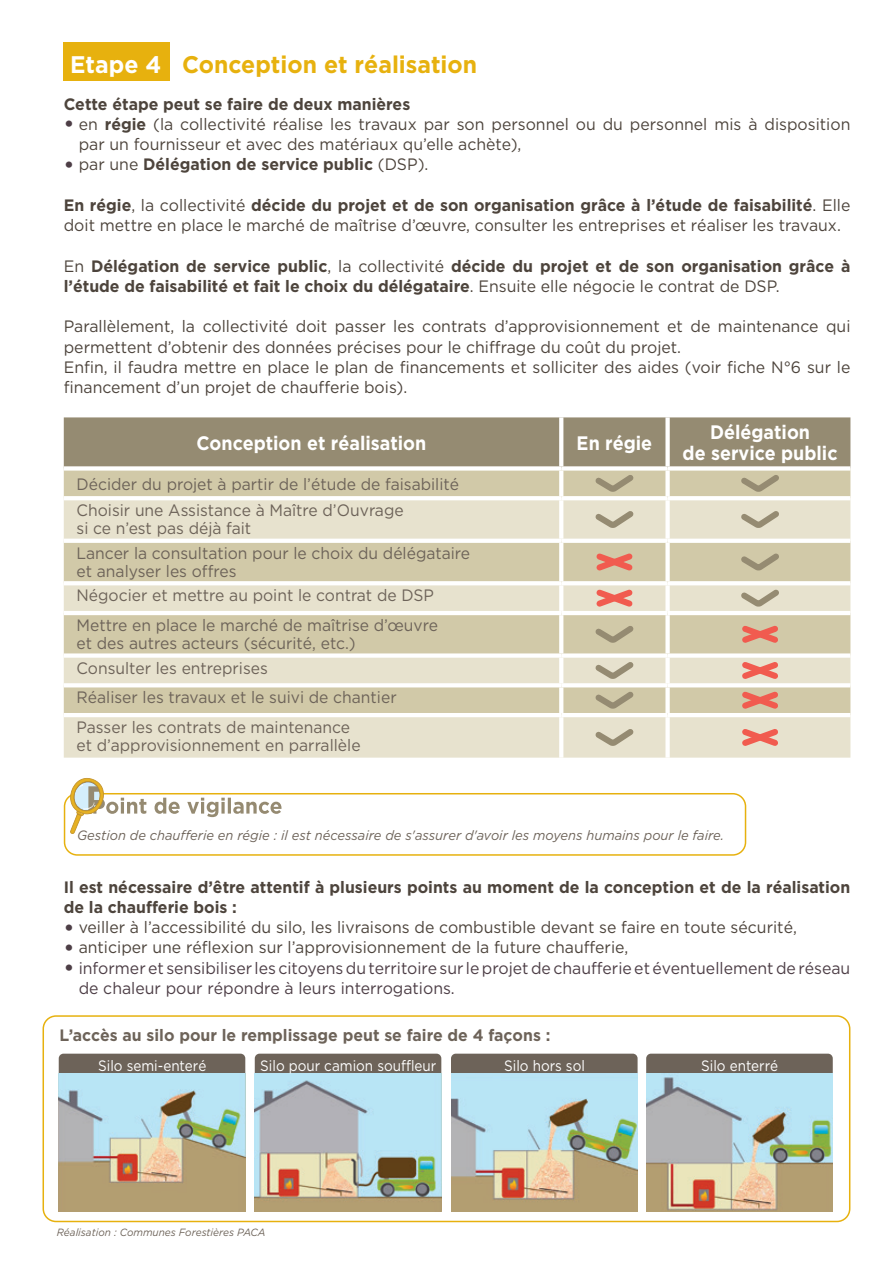
<style>
.page{position:relative;width:893px;height:1263px;background:#fff}
.page>*{position:absolute;margin:0;border:0;box-sizing:border-box;transform-origin:0 0}
.Sous_titre{font:700 24px "Gotham HTF";color:#e7b10e;scale:.96 1}
.Titre_grd_tableau_en{font:700 19.5px/21px "Gotham HTF";color:#fff;text-align:center;scale:.92 1}
.Texte{font:16.5px/20.2px "Gotham HTF";color:#4d443c;scale:.96 1}
.Texte-2{font:16.5px/18px "Gotham HTF";color:#6d6359;scale:.95 1}
.Texte-3{font:700 16.5px/20.2px "Gotham HTF";color:#4d443c;scale:.96 1}
.Texte-4{font:16.5px/20.2px "Gotham HTF";color:#4d3e46;scale:.96 1}
.Texte-5{font:700 16.5px "Gotham HTF";color:#6d6359;scale:.96 1}
.Texte-6{font:15px "Gotham HTF";color:#fff;scale:.9 1}
.Savoir{font:italic 13.5px "Gotham HTF";color:#6d6359;scale:.96 1}
.legende{font:italic 10.5px "Gotham HTF";color:#6d6359;scale:.96 1}
.s1{color:#fff}
.s2{font-weight:700;font-size:21px;color:#4d3e46}
.s3{font-weight:700}
.s4{font-size:21px;color:#4d3e46}
.s5{font-weight:400}
.s6{font-weight:700;font-size:21px}
</style>
<div class="page">
<div style="left:64px;top:43px;width:106px;height:38px;background:#e7b10e"></div>
<svg style="left:64px;top:500px;width:786px;height:258px;background:#ddd7be"></svg>
<hr style="left:559px;top:500px;width:4px;height:39px;background:#fff">
<div style="left:665px;top:500px;width:5px;height:39px;background:#fff"></div>
<hr style="left:64px;top:539px;width:497px;height:4px;background:#fff">
<hr style="left:561px;top:539px;width:107px;height:4px;background:#fff">
<svg style="left:559px;top:543px;width:4px;height:38px"></svg>
<hr style="left:668px;top:539px;width:182px;height:4px;background:#fff">
<div style="left:665px;top:543px;width:5px;height:38px;background:#fff"></div>
<svg style="left:64px;top:581px;width:497px;height:4px"></svg>
<svg style="left:561px;top:581px;width:107px;height:4px"></svg>
<hr style="left:559px;top:585px;width:4px;height:26px;background:#fff">
<svg style="left:668px;top:581px;width:182px;height:4px"></svg>
<div style="left:665px;top:585px;width:5px;height:26px;background:#fff"></div>
<hr style="left:64px;top:611px;width:497px;height:4px;background:#fff">
<hr style="left:561px;top:611px;width:107px;height:4px;background:#fff">
<svg style="left:559px;top:615px;width:4px;height:38px"></svg>
<hr style="left:668px;top:611px;width:182px;height:4px;background:#fff">
<div style="left:665px;top:615px;width:5px;height:38px;background:#fff"></div>
<div style="left:64px;top:653px;width:497px;height:5px;background:#fff"></div>
<div style="left:561px;top:653px;width:107px;height:5px;background:#fff"></div>
<hr style="left:559px;top:658px;width:4px;height:25px;background:#fff">
<div style="left:668px;top:653px;width:182px;height:5px;background:#fff"></div>
<div style="left:665px;top:658px;width:5px;height:25px;background:#fff"></div>
<hr style="left:64px;top:683px;width:497px;height:4px;background:#fff">
<hr style="left:561px;top:683px;width:107px;height:4px;background:#fff">
<svg style="left:559px;top:687px;width:4px;height:26px"></svg>
<hr style="left:668px;top:683px;width:182px;height:4px;background:#fff">
<div style="left:665px;top:687px;width:5px;height:26px;background:#fff"></div>
<hr style="left:64px;top:713px;width:497px;height:4px;background:#fff">
<hr style="left:561px;top:713px;width:107px;height:4px;background:#fff">
<hr style="left:559px;top:717px;width:4px;height:41px;background:#fff">
<hr style="left:668px;top:713px;width:182px;height:4px;background:#fff">
<div style="left:665px;top:717px;width:5px;height:41px;background:#fff"></div>
<svg style="left:64px;top:417px;width:786px;height:80px;background:#afa78d"></svg>
<svg style="left:590px;top:506px;width:49px;height:27px"></svg>
<svg style="left:736px;top:506px;width:48px;height:27px"></svg>
<svg style="left:592px;top:549px;width:45px;height:26px"></svg>
<svg style="left:736px;top:548px;width:48px;height:28px"></svg>
<svg style="left:592px;top:585px;width:45px;height:26px"></svg>
<svg style="left:736px;top:584px;width:48px;height:27px"></svg>
<svg style="left:590px;top:620px;width:49px;height:28px"></svg>
<svg style="left:737px;top:621px;width:46px;height:27px"></svg>
<svg style="left:590px;top:657px;width:49px;height:56px;background:#d1cbb3"></svg>
<svg style="left:737px;top:657px;width:46px;height:56px;background:#e5b4a0"></svg>
<svg style="left:590px;top:723px;width:49px;height:28px"></svg>
<svg style="left:737px;top:724px;width:46px;height:27px"></svg>
<div style="left:64px;top:793px;width:682px;height:63px;border:2px solid #e7b10e;border-radius:13px"></div>
<svg style="left:69px;top:778px;width:212px;height:56px"></svg>
<div style="left:43px;top:1015px;width:807px;height:207px;border:2px solid #e7b10e;border-radius:13px"></div>
<div style="left:59px;top:1054px;width:186px;height:137px;background:#6d6359;border-radius:5px"></div>
<img style="left:59px;top:1074px;width:186px;height:137px">
<div style="left:255px;top:1054px;width:186px;height:137px;background:#6d6359;border-radius:5px"></div>
<img style="left:255px;top:1074px;width:186px;height:137px">
<div style="left:451px;top:1054px;width:187px;height:137px;background:#6d6359;border-radius:5px"></div>
<img style="left:451px;top:1074px;width:187px;height:137px">
<div style="left:646px;top:1054px;width:187px;height:137px;background:#6d6359;border-radius:5px"></div>
<img style="left:646px;top:1074px;width:187px;height:137px">
<p class="Sous_titre" style="left:70px;top:51px;width:425px"><span class="s1">Etape 4</span> Conception et réalisation</p>
<p class="Texte-3" style="left:64px;top:93px;width:362px">Cette étape peut se faire de deux manières</p>
<p class="Texte" style="left:79px;top:114px;width:805px;text-indent:-15px"><span class="s2">•</span> en <span class="s3">régie</span> (la collectivité réalise les travaux par son personnel ou du personnel mis à disposition par un fournisseur et avec des matériaux qu’elle achète),</p>
<p class="Texte-3" style="left:64px;top:154px;width:381px"><span class="s4">•</span> <span class="s5">par une</span> Délégation de service public <span class="s5">(DSP).</span></p>
<p class="Texte" style="left:64px;top:195px;width:821px"><span class="s3">En régie</span>, la collectivité <span class="s3">décide du projet et de son organisation grâce à l’étude de faisabilité</span>. Elle doit mettre en place le marché de maîtrise d’œuvre, consulter les entreprises et réaliser les travaux.</p>
<p class="Texte-3" style="left:64px;top:255px;width:821px"><span class="s5">En</span> Délégation de service public<span class="s5">, la collectivité</span> décide du projet et de son organisation grâce à l’étude de faisabilité et fait le choix du délégataire<span class="s5">. Ensuite elle négocie le contrat de DSP.</span></p>
<p class="Texte" style="left:64px;top:316px;width:821px">Parallèlement, la collectivité doit passer les contrats d’approvisionnement et de maintenance qui permettent d’obtenir des données précises pour le chiffrage du coût du projet.</p>
<p class="Texte" style="left:64px;top:357px;width:821px">Enfin, il faudra mettre en place le plan de financements et solliciter des aides (voir fiche N°6 sur le financement d’un projet de chaufferie bois).</p>
<p class="Titre_grd_tableau_en" style="left:197px;top:432px;width:251px">Conception et réalisation</p>
<p class="Titre_grd_tableau_en" style="left:577px;top:432px;width:84px">En régie</p>
<p class="Titre_grd_tableau_en" style="left:683px;top:421px;width:170px">Délégation<br>de service public</p>
<p class="Texte-2" style="left:77px;top:475px;width:404px">Décider du projet à partir de l’étude de faisabilité</p>
<p class="Texte-2" style="left:77px;top:501px;width:346px">Choisir une Assistance à Maître d’Ouvrage si ce n’est pas déjà fait</p>
<p class="Texte-2" style="left:77px;top:544px;width:416px">Lancer la consultation pour le choix du délégataire et analyser les offres</p>
<p class="Texte-2" style="left:77px;top:586px;width:378px">Négocier et mettre au point le contrat de DSP</p>
<p class="Texte-2" style="left:77px;top:616px;width:382px">Mettre en place le marché de maîtrise d’œuvre et des autres acteurs (sécurité, etc.)</p>
<p class="Texte-2" style="left:77px;top:658px;width:203px">Consulter les entreprises</p>
<p class="Texte-2" style="left:77px;top:688px;width:338px">Réaliser les travaux et le suivi de chantier</p>
<p class="Texte-2" style="left:77px;top:718px;width:301px">Passer les contrats de maintenance et d’approvisionnement en parrallèle</p>
<p class="Savoir" style="left:77px;top:828px;width:675px">Gestion de chaufferie en régie : il est nécessaire de s'assurer d'avoir les moyens humains pour le faire.</p>
<p class="Texte-3" style="left:64px;top:876px;width:821px">Il est nécessaire d’être attentif à plusieurs points au moment de la conception et de la réalisation de la chaufferie bois :</p>
<p class="Texte" style="left:64px;top:917px;width:765px"><span class="s2">•</span> veiller à l’accessibilité du silo, les livraisons de combustible devant se faire en toute sécurité,</p>
<p class="Texte" style="left:64px;top:937px;width:589px"><span class="s2">•</span> anticiper une réflexion sur l’approvisionnement de la future chaufferie,</p>
<p class="Texte-4" style="left:79px;top:957px;width:805px;text-indent:-15px"><span class="s6">•</span> informer et sensibiliser les citoyens du territoire sur le projet de chaufferie et éventuellement de réseau de chaleur pour répondre à leurs interrogations.</p>
<p class="Texte-5" style="left:60px;top:1025px;width:513px">L’accès au silo pour le remplissage peut se faire de 4 façons :</p>
<p class="Texte-6" style="left:98px;top:1057px;width:122px">Silo semi-enteré</p>
<p class="Texte-6" style="left:260px;top:1057px;width:197px">Silo pour camion souffleur</p>
<p class="Texte-6" style="left:504px;top:1057px;width:91px">Silo hors sol</p>
<p class="Texte-6" style="left:701px;top:1057px;width:87px">Silo enterré</p>
<p class="legende" style="left:57px;top:1226px;width:219px">Réalisation : Communes Forestières PACA</p>
</div>
